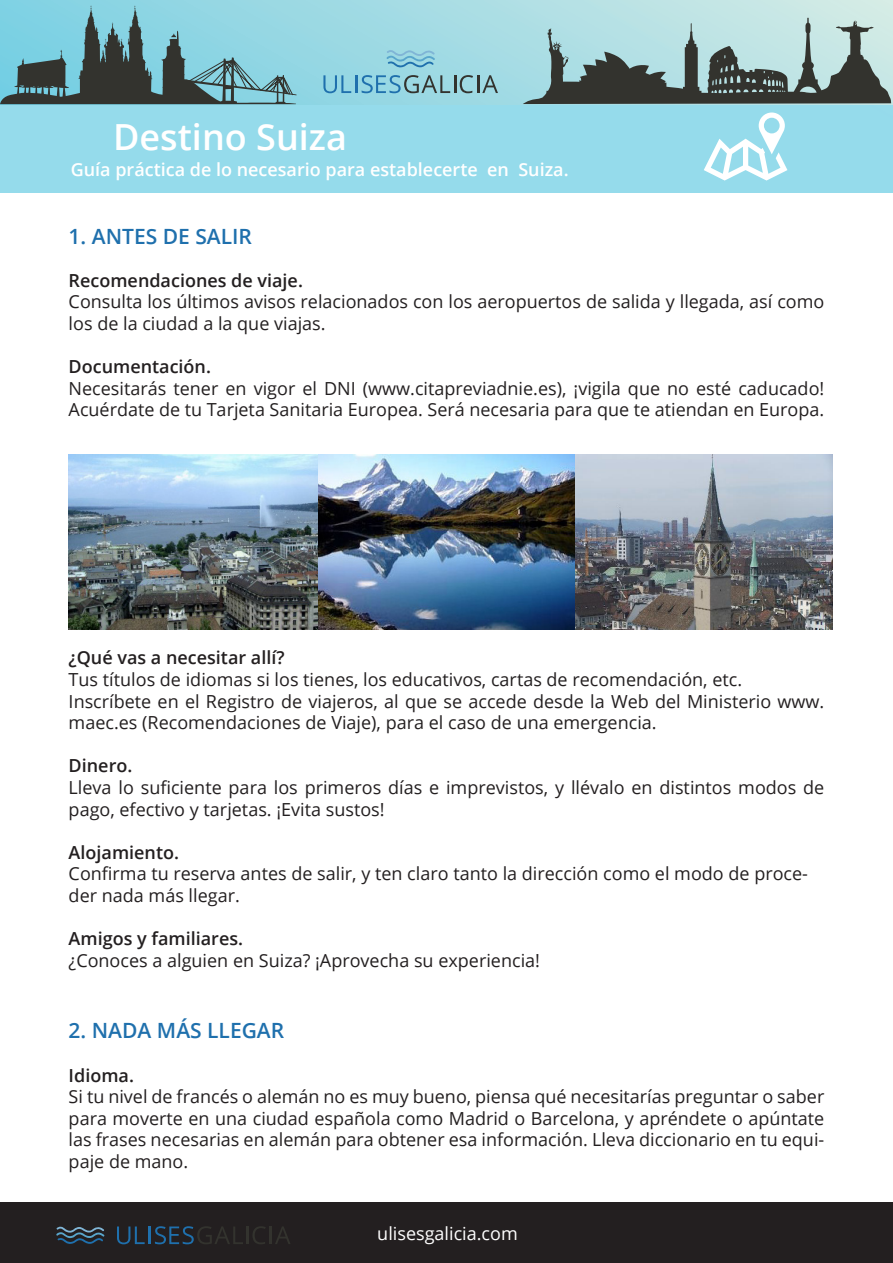
<style>
.page{position:relative;width:893px;height:1263px;background:#fff}
.page>*{position:absolute;margin:0;border:0;box-sizing:border-box;transform-origin:0 0}
.t1{font:600 36px "Open Sans";color:#fff}
.t2{font:600 21px "Open Sans";color:#1f70ad}
.t3{font:18px/21.6px "Open Sans";color:#231f20}
.t4{font:600 18px "Open Sans";color:#231f20}
.t5{font:600 18px "Open Sans";color:#fff}
.t6{font:18px "Open Sans";color:#fff}
</style>
<div class="page">
<div style="left:0;top:0;width:893px;height:105px;background:linear-gradient(to right,#7ed0e3,#d3eae5)"></div>
<svg style="left:0;top:5px;width:306px;height:99px;background:#6da1aa"></svg>
<svg style="left:523px;top:18px;width:368px;height:86px;background:#869e9d"></svg>
<svg style="left:386px;top:50px;width:49px;height:18px"></svg>
<svg style="left:323px;top:75px;width:175px;height:18px;background:#7ab1c0"></svg>
<div style="left:0;top:105px;width:893px;height:88px;background:#95dbeb"></div>
<svg style="left:704px;top:112px;width:83px;height:69px"></svg>
<img style="left:69px;top:455px;width:764px;height:174px">
<div style="left:0;top:1203px;width:893px;height:60px;background:#231f20"></div>
<svg style="left:56px;top:1226px;width:49px;height:18px"></svg>
<svg style="left:117px;top:1226px;width:173px;height:18px"></svg>
<p class="t1" style="left:113px;top:112px;width:235px">Destino Suiza</p>
<p class="t5" style="left:71px;top:157px;width:499px">Guía práctica de lo necesario para establecerte en Suiza.</p>
<p class="t2" style="left:69px;top:222px;width:185px">1. ANTES DE SALIR</p>
<p class="t4" style="left:69px;top:268px;width:236px">Recomendaciones de viaje.</p>
<p class="t3" style="left:69px;top:291px;width:757px">Consulta los últimos avisos relacionados con los aeropuertos de salida y llegada, así como los de la ciudad a la que viajas.</p>
<p class="t4" style="left:69px;top:354px;width:144px">Documentación.</p>
<p class="t3" style="left:69px;top:377px;width:757px">Necesitarás tener en vigor el DNI (www.citapreviadnie.es), ¡vigila que no esté caducado!<br>Acuérdate de tu Tarjeta Sanitaria Europea. Será necesaria para que te atiendan en Europa.</p>
<p class="t4" style="left:69px;top:645px;width:217px">¿Qué vas a necesitar allí?</p>
<p class="t3" style="left:69px;top:668px;width:675px">Tus títulos de idiomas si los tienes, los educativos, cartas de recomendación, etc.</p>
<p class="t3" style="left:69px;top:690px;width:757px">Inscríbete en el Registro de viajeros, al que se accede desde la Web del Ministerio www. maec.es (Recomendaciones de Viaje), para el caso de una emergencia.</p>
<p class="t4" style="left:69px;top:753px;width:65px">Dinero.</p>
<p class="t3" style="left:69px;top:776px;width:757px">Lleva lo suficiente para los primeros días e imprevistos, y llévalo en distintos modos de pago, efectivo y tarjetas. ¡Evita sustos!</p>
<p class="t4" style="left:69px;top:840px;width:112px">Alojamiento.</p>
<p class="t3" style="left:69px;top:863px;width:741px">Confirma tu reserva antes de salir, y ten claro tanto la dirección como el modo de proce&shy;der nada más llegar.</p>
<p class="t4" style="left:69px;top:926px;width:176px">Amigos y familiares.</p>
<p class="t3" style="left:69px;top:949px;width:473px">¿Conoces a alguien en Suiza? ¡Aprovecha su experiencia!</p>
<p class="t2" style="left:69px;top:1016px;width:217px">2. NADA MÁS LLEGAR</p>
<p class="t4" style="left:69px;top:1063px;width:67px">Idioma.</p>
<p class="t3" style="left:69px;top:1085px;width:757px;text-align:justify">Si tu nivel de francés o alemán no es muy bueno, piensa qué necesitarías preguntar o saber para moverte en una ciudad española como Madrid o Barcelona, y apréndete o apúntate las frases necesarias en alemán para obtener esa información. Lleva diccionario en tu equi&shy;paje de mano.</p>
<p class="t6" style="left:377px;top:1221px;width:142px">ulisesgalicia.com</p>
</div>
